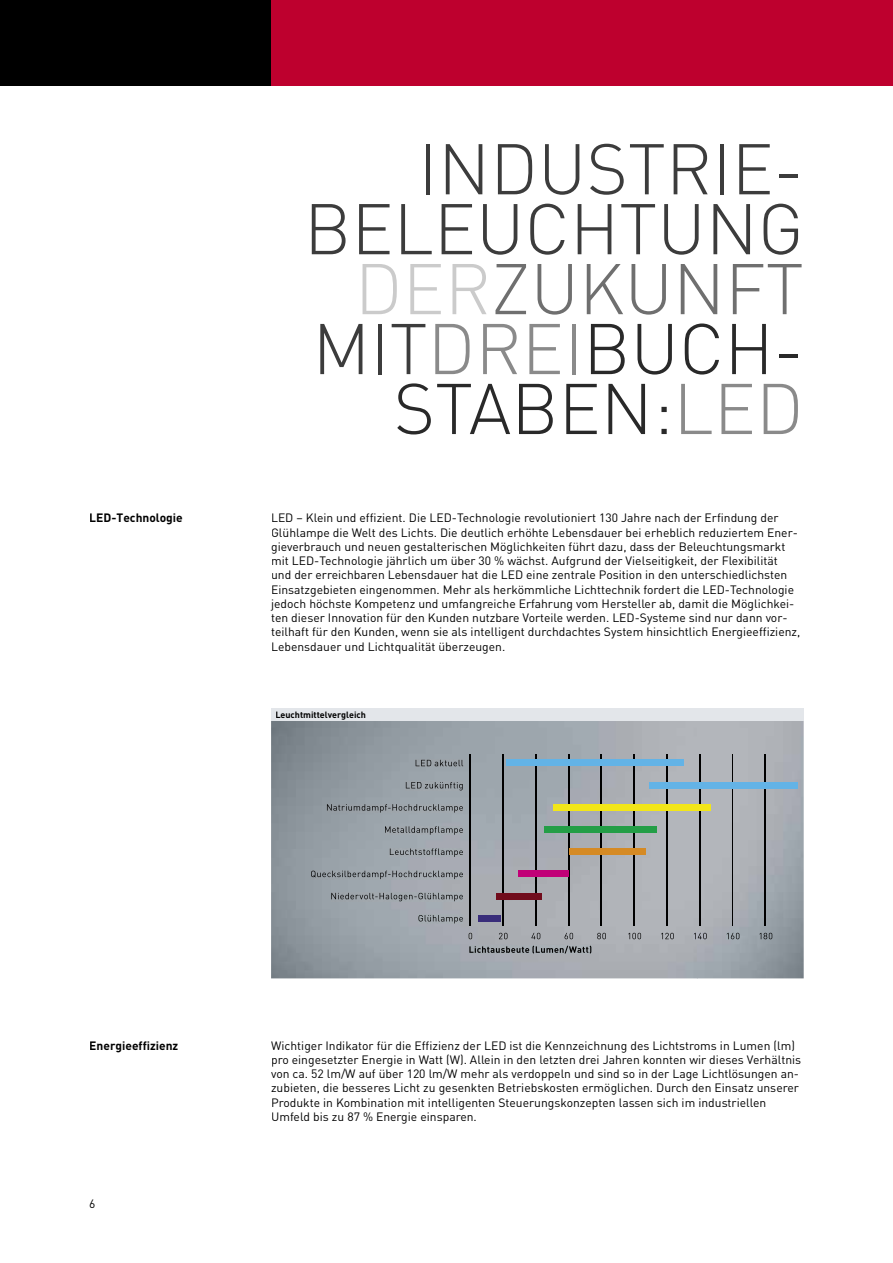
<style>
.page{position:relative;width:893px;height:1263px;background:#fff}
.page>*{position:absolute;margin:0;border:0;box-sizing:border-box;transform-origin:0 0}
.t1{font:300 70.5px/59.8px "DIN";color:#3c3c3c;text-align:right}
.t2{font:12px/14.2px "Trilux DIN";color:#000}
.t3{font:700 12px "Trilux DIN";color:#000}
.t4{font:700 9px "Trilux DIN";color:#000}
.s1{color:#cbcbcb}
.s2{color:#6f6f6f}
.s3{color:#8a8a8a}
.s4{color:#292929}
</style>
<div class="page">
<img style="left:271px;top:720px;width:533px;height:258px">
<svg style="left:597px;top:933px;width:9px;height:6px"></svg>
<svg style="left:694px;top:933px;width:13px;height:6px"></svg>
<svg style="left:564px;top:933px;width:9px;height:6px"></svg>
<svg style="left:661px;top:933px;width:13px;height:6px"></svg>
<svg style="left:531px;top:933px;width:9px;height:6px"></svg>
<svg style="left:628px;top:933px;width:13px;height:6px"></svg>
<svg style="left:499px;top:933px;width:8px;height:6px"></svg>
<svg style="left:727px;top:933px;width:12px;height:6px"></svg>
<svg style="left:759px;top:933px;width:13px;height:6px"></svg>
<svg style="left:469px;top:933px;width:3px;height:6px"></svg>
<img style="left:666px;top:754px;width:1px;height:172px">
<img style="left:732px;top:754px;width:1px;height:172px">
<img style="left:601px;top:754px;width:1px;height:172px">
<img style="left:503px;top:754px;width:1px;height:172px">
<img style="left:535px;top:754px;width:1px;height:172px">
<img style="left:568px;top:754px;width:1px;height:172px">
<img style="left:634px;top:754px;width:1px;height:172px">
<img style="left:699px;top:754px;width:1px;height:172px">
<img style="left:765px;top:754px;width:1px;height:172px">
<img style="left:470px;top:754px;width:1px;height:172px">
<div style="left:553px;top:804px;width:157px;height:6px;background:#f2e618"></div>
<div style="left:544px;top:826px;width:112px;height:7px;background:#239e46"></div>
<div style="left:518px;top:871px;width:51px;height:6px;background:#c10077"></div>
<div style="left:569px;top:848px;width:77px;height:7px;background:#d58a24"></div>
<div style="left:479px;top:915px;width:22px;height:6px;background:#392d7a"></div>
<div style="left:496px;top:893px;width:45px;height:6px;background:#710c1c"></div>
<div style="left:506px;top:760px;width:178px;height:6px;background:#63b3e6"></div>
<div style="left:650px;top:782px;width:148px;height:6px;background:#63b3e6"></div>
<div style="left:271px;top:708px;width:533px;height:12px;background:#e3e6ea"></div>
<div style="left:0;top:0;width:271px;height:85px;background:#000"></div>
<div style="left:271px;top:0;width:622px;height:85px;background:#be002e"></div>
<img style="left:416px;top:760px;width:47px;height:6px">
<img style="left:406px;top:782px;width:57px;height:8px">
<img style="left:327px;top:804px;width:136px;height:8px">
<img style="left:385px;top:826px;width:78px;height:9px">
<img style="left:390px;top:848px;width:73px;height:9px">
<img style="left:311px;top:871px;width:152px;height:8px">
<img style="left:331px;top:893px;width:132px;height:8px">
<img style="left:418px;top:915px;width:45px;height:8px">
<img style="left:469px;top:945px;width:122px;height:9px">
<p class="t3" style="left:89px;top:510px;width:95px">LED-Technologie</p>
<h1 class="t1" style="left:304px;top:138px;width:501px">INDUSTRIE-<br>BELEUCHTUNG<br><span class="s1">DER</span><span class="s2">ZUKUNFT<br></span>MIT<span class="s3">DREI</span><span class="s4">BUCH-<br>STABEN:</span><span class="s3">LED</span></h1>
<p class="t2" style="left:271px;top:511px;width:531px">LED – Klein und effizient. Die LED-Technologie revolutioniert 130 Jahre nach der Erfindung der Glühlampe die Welt des Lichts. Die deutlich erhöhte Lebensdauer bei erheblich reduziertem Ener&shy;gieverbrauch und neuen gestalterischen Möglichkeiten führt dazu, dass der Beleuchtungsmarkt mit LED-Technologie jährlich um über 30 % wächst. Aufgrund der Vielseitigkeit, der Flexibilität und der erreichbaren Lebensdauer hat die LED eine zentrale Position in den unterschiedlichsten Einsatzgebieten eingenommen. Mehr als herkömmliche Lichttechnik fordert die LED-Technologie jedoch höchste Kompetenz und umfangreiche Erfahrung vom Hersteller ab, damit die Möglichkei&shy;ten dieser Innovation für den Kunden nutzbare Vorteile werden. LED-Systeme sind nur dann vor&shy;teilhaft für den Kunden, wenn sie als intelligent durchdachtes System hinsichtlich Energieeffizienz, Lebensdauer und Lichtqualität überzeugen.</p>
<p class="t4" style="left:275px;top:709px;width:92px">Leuchtmittelvergleich</p>
<p class="t3" style="left:89px;top:1037px;width:91px">Energieeffizienz</p>
<p class="t2" style="left:271px;top:1038px;width:532px">Wichtiger Indikator für die Effizienz der LED ist die Kennzeichnung des Lichtstroms in Lumen (lm) pro eingesetzter Energie in Watt (W). Allein in den letzten drei Jahren konnten wir dieses Verhältnis von ca. 52 lm/W auf über 120 lm/W mehr als verdoppeln und sind so in der Lage Lichtlösungen an&shy;zubieten, die besseres Licht zu gesenkten Betriebskosten ermöglichen. Durch den Einsatz unser er Produkte in Kombination mit intelligenten Steuerungskonzepten lassen sich im industriellen Umfeld bis zu 87 % Energie einsparen.</p>
<p class="t2" style="left:89px;top:1197px;width:8px">6</p>
</div>
